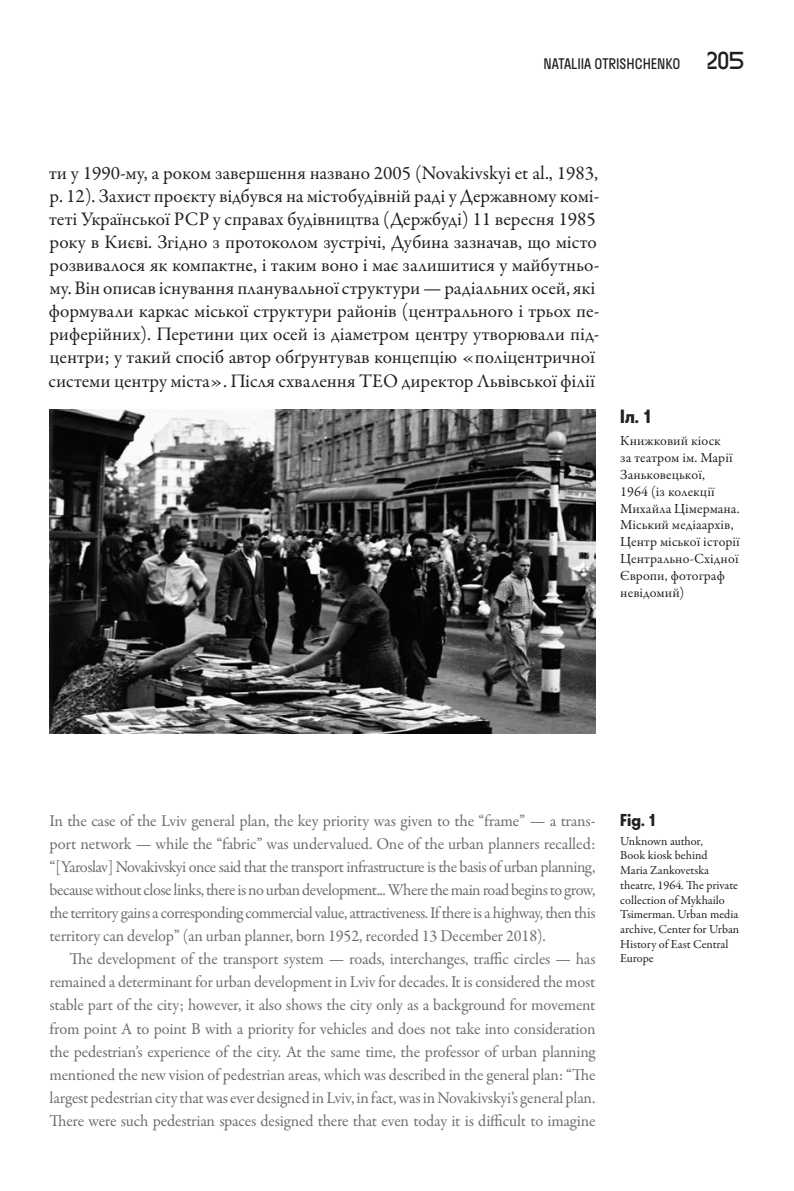
<style>
.page{position:relative;width:794px;height:1191px;background:#fff}
.page>*{position:absolute;margin:0;border:0;box-sizing:border-box;transform-origin:0 0}
.t1{font:19.25px/23.1px "Garamond Premr Pro";color:#231f20}
.t2{font:700 17.5px "Stratos LC Web";color:#231f20}
.t3{font:16.62px/23.1px "Garamond Premr Pro";letter-spacing:-.01em;color:#6c6d70;text-align:justify}
.t4{font:700 15.75px "Stratos LC Web";color:#231f20}
.t5{font:14px/16.8px "Garamond Premr Pro";letter-spacing:.005em;color:#231f20}
.t6{font:14px "Stratos LC Web";color:#231f20}
.t7{font:12.25px/14.7px "Garamond Premr Pro";color:#231f20}
.s1{font-family:"BASEBLOOM Trial";font-size:24.5px}
</style>
<div class="page">
<img style="left:50px;top:410px;width:545px;height:323px">
<p class="t6" style="left:543px;top:53px;width:202px">NATALIIA OTRISHCHENKO <span class="s1">205</span></p>
<p class="t1" style="left:49px;top:161px;width:552px">ти у 1990-му, а роком завершення названо 2005 (Novakivskyi et al., 1983, р. 12). Захист проєкту відбувся на містобудівній раді у Державному комі&shy;теті Української РСР у справах будівництва (Держбуді) 11 вересня 1985 року в Києві. Згідно з протоколом зустрічі, Дубина зазначав, що місто розвивалося як компактне, і таким воно і має залишитися у майбутньо&shy;му. Він описав існування планувальної структури — радіальних осей, які формували каркас міської структури районів (центрального і трьох пе&shy;риферійних). Перетини цих осей із діаметром центру утворювали під&shy;центри; у такий спосіб автор обґрунтував концепцію «поліцентричної системи центру міста». Після схвалення ТЕО директор Львівської філії</p>
<p class="t2" style="left:620px;top:402px;width:34px">Іл. 1</p>
<p class="t5" style="left:620px;top:433px;width:121px">Книжковий кіоск<br>за театром ім. Марії<br>Заньковецької,<br>1964 (із колекції<br>Михайла Цімермана.<br>Міський медіаархів,<br>Центр міської історії<br>Центрально-Східної<br>Європи, фотограф невідомий)</p>
<p class="t3" style="left:50px;top:809px;width:547px">In the case of the Lviv general plan, the key priority was given to the “frame” — a trans&shy;port network — while the “fabric” was undervalued. One of the urban planners recalled: “[Yaroslav] Novakivskyi once said that the transport infrastructure is the basis of urban planning, because without close links, there is no urban development... Where the main road begins to grow, the territory gains a corresponding commercial value, attractiveness. If there is a highway, then this territory can develop” (an urban planner, born 1952, recorded 13 December 2018).</p>
<p class="t3" style="left:50px;top:948px;width:547px;text-indent:20px">The development of the transport system — roads, interchanges, traffic circles — has remained a determinant for urban development in Lviv for decades. It is considered the most stable part of the city; however, it also shows the city only as a background for movement from point A to point B with a priority for vehicles and does not take into consideration the pedestrian’s experience of the city. At the same time, the professor of urban planning mentioned the new vision of pedestrian areas, which was described in the general plan: “The largest pedestrian city that was ever designed in Lviv, in fact, was in Novakivskyi’s general plan.<br>There were such pedestrian spaces designed there that even today it is difficult to imagine</p>
<p class="t4" style="left:620px;top:807px;width:38px">Fig. 1</p>
<p class="t7" style="left:620px;top:834px;width:84px">Unknown author,</p>
<p class="t7" style="left:620px;top:848px;width:120px">Book kiosk behind<br>Maria Zankovetska theatre, 1964. The private collection of Mykhailo<br>Tsimerman. Urban media archive, Center for Urban<br>History of East Central<br>Europe</p>
</div>
